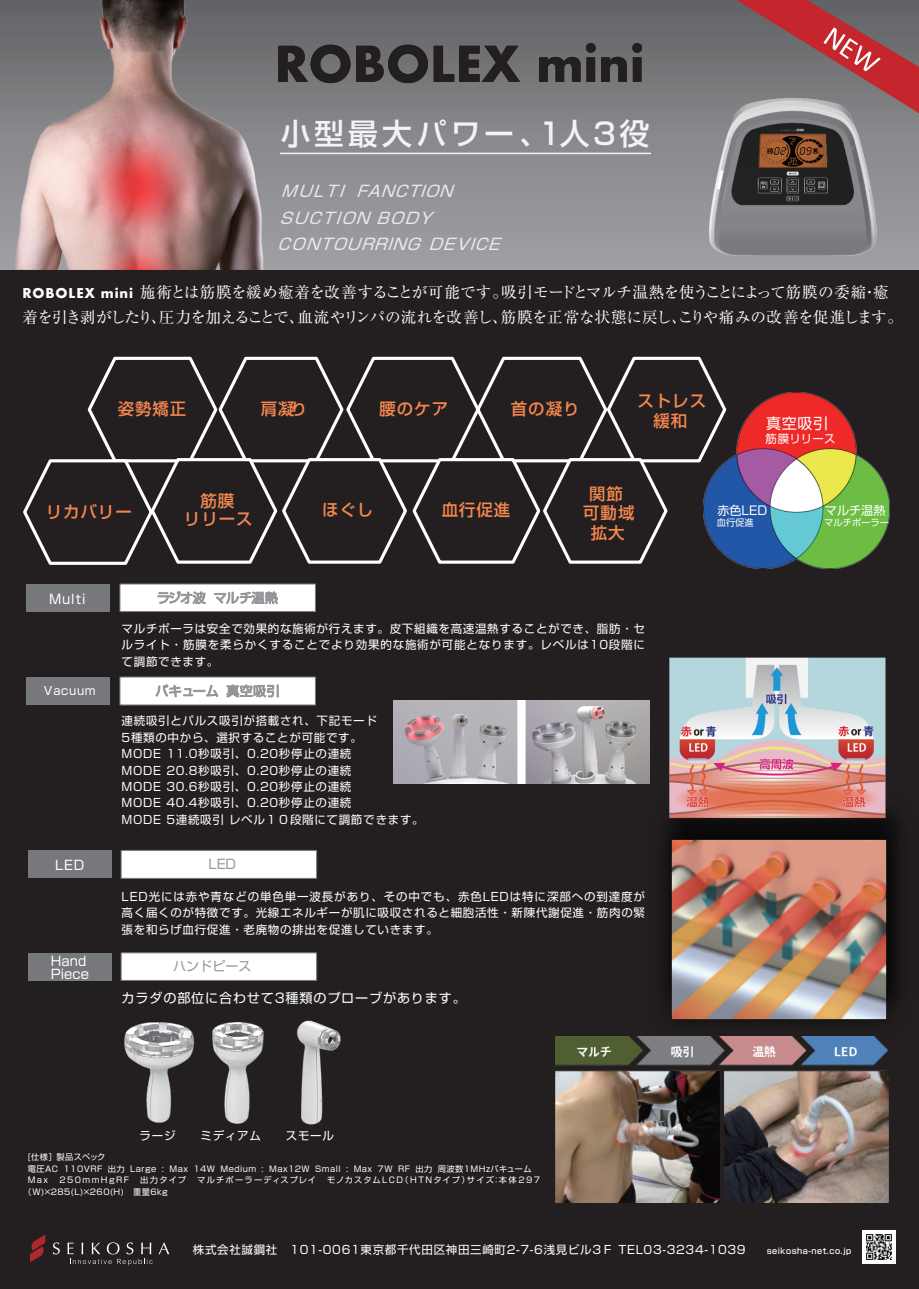
<style>
.page{position:relative;width:919px;height:1289px;background:#fff}
.page>*{position:absolute;margin:0;border:0;box-sizing:border-box;transform-origin:0 0}
.t1{font:700 54px "Aharoni";color:#231f20}
.t2{font:500 29.85px "Shin Go Pro";letter-spacing:.12em;color:#f2f3f4}
.t3{font:500 16.35px/19.6px "Shin Go Pro";letter-spacing:.06em;color:#f5874f;text-align:center}
.t4{font:15.6px/24.6px "Ryumin Pr 5";letter-spacing:-.04em;color:#fff}
.t5{font:italic 15.6px/26.4px "Shin Go Pro";color:#fff;scale:1.05 1}
.t6{font:15px "Shin Go Pro";color:#fff}
.t7{font:13.2px "Shin Go Pro";letter-spacing:.06em;color:#fff}
.t8{font:13.05px/13.2px "Shin Go Pro";letter-spacing:.015em;color:#fff}
.t9{font:13.05px "Shin Go Pro";color:#939598}
.t10{font:12.15px "Shin Go Pro";color:#fff}
.t11{font:11.55px/16.4px "Shin Go Pro";letter-spacing:.06em;color:#fff;text-align:justify}
.t12{font:11.4px "Shin Go Pro";letter-spacing:.06em;color:#fff}
.t13{font:9.3px "Shin Go Pro";color:#fff}
.t14{font:8.25px "Shin Go Pro";letter-spacing:.06em;color:#fff}
.t15{font:8.25px "Shin Go Pro";letter-spacing:.155em;color:#fff}
.t16{font:8.25px "Shin Go Pro";letter-spacing:.03em;color:#fff}
.t17{font:500 8.1px "Shin Go Pro";letter-spacing:.06em;color:#fff}
.s1{font-family:"Aharoni";font-weight:700;font-size:14.7px}
</style>
<div class="page">
<div style="left:0;top:0;width:918px;height:1288px;background:#231f20"></div>
<svg style="left:30px;top:1235px;width:16px;height:27px"></svg>
<svg style="left:53px;top:1242px;width:7px;height:12px"></svg>
<svg style="left:159px;top:1242px;width:10px;height:12px"></svg>
<svg style="left:67px;top:1242px;width:86px;height:23px"></svg>
<div style="left:26px;top:584px;width:84px;height:28px;background:#76787b"></div>
<div style="left:119px;top:583px;width:197px;height:29px;background:#fff;border:1px solid #76787b"></div>
<svg style="left:158px;top:591px;width:48px;height:13px"></svg>
<svg style="left:214px;top:591px;width:64px;height:13px"></svg>
<div style="left:26px;top:677px;width:84px;height:28px;background:#76787b"></div>
<div style="left:0;top:0;width:918px;height:269px;background:linear-gradient(to bottom,#656568,#a3a4a7)"></div>
<div style="left:119px;top:676px;width:197px;height:29px;background:#fff;border:1px solid #76787b"></div>
<svg style="left:155px;top:684px;width:63px;height:13px"></svg>
<svg style="left:226px;top:684px;width:53px;height:13px"></svg>
<div style="left:28px;top:850px;width:84px;height:28px;background:#76787b"></div>
<div style="left:121px;top:850px;width:196px;height:28px;background:#fff;border:1px solid #76787b"></div>
<img style="left:669px;top:657px;width:220px;height:159px">
<svg style="left:23px;top:356px;width:695px;height:209px"></svg>
<svg style="left:708px;top:0;width:210px;height:120px;background:#8a5d61"></svg>
<img style="left:11px;top:0;width:256px;height:269px">
<img style="left:664px;top:816px;width:236px;height:205px">
<img style="left:555px;top:1036px;width:333px;height:166px">
<img style="left:124px;top:1022px;width:63px;height:101px">
<img style="left:187px;top:1022px;width:77px;height:102px">
<img style="left:297px;top:1020px;width:44px;height:105px">
<img style="left:393px;top:700px;width:256px;height:83px">
<div style="left:28px;top:952px;width:84px;height:28px;background:#76787b"></div>
<div style="left:121px;top:952px;width:196px;height:28px;background:#fff;border:1px solid #76787b"></div>
<img style="left:703px;top:392px;width:186px;height:176px">
<img style="left:862px;top:1230px;width:33px;height:33px">
<img style="left:708px;top:98px;width:168px;height:158px">
<hr style="left:280px;top:153px;width:371px;height:1px;background:#f2f3f4">
<h1 class="t1" style="left:274px;top:42px;width:371px">ROBOLEX mini</h1>
<h2 class="t2" style="left:281px;top:109px;width:370px">小型最大パワー、1人3役</h2>
<h3 class="t5" style="left:278px;top:176px;width:219px">MULTI FANCTION<br>SUCTION BODY<br>CONTOURRING DEVICE</h3>
<h3 class="t4" style="left:22px;top:279px;width:882px"><span class="s1">ROBOLEX mini</span> 施術とは筋膜を緩め癒着を改善することが可能です。吸引モードとマルチ温熱を使うことによって筋膜の委縮・癒着を引き剥がしたり、圧力を加えることで、血流やリンパの流れを改善し、筋膜を正常な状態に戻し、こりや痛みの改善を促進します。</h3>
<h3 class="t3" style="left:118px;top:397px;width:70px">姿勢矯正</h3>
<h3 class="t3" style="left:261px;top:397px;width:48px">肩凝り</h3>
<h3 class="t3" style="left:379px;top:397px;width:70px">腰のケア</h3>
<h3 class="t3" style="left:511px;top:397px;width:70px">首の凝り</h3>
<h3 class="t3" style="left:637px;top:389px;width:70px">ストレス緩和</h3>
<p class="t6" style="left:766px;top:410px;width:63px">真空吸引</p>
<p class="t12" style="left:765px;top:429px;width:72px">筋膜リリース</p>
<h3 class="t3" style="left:46px;top:499px;width:88px">リカバリー</h3>
<h3 class="t3" style="left:184px;top:490px;width:70px;line-height:18.1px">筋膜<br>リリース</h3>
<h3 class="t3" style="left:322px;top:498px;width:53px">ほぐし</h3>
<h3 class="t3" style="left:441px;top:498px;width:70px">血行促進</h3>
<h3 class="t3" style="left:583px;top:482px;width:53px">関節可動域拡大</h3>
<p class="t10" style="left:717px;top:500px;width:51px">赤色LED</p>
<p class="t13" style="left:716px;top:515px;width:38px">血行促進</p>
<p class="t10" style="left:824px;top:500px;width:62px">マルチ温熱</p>
<p class="t13" style="left:824px;top:515px;width:66px">マルチポーラー</p>
<p class="t8" style="left:49px;top:590px;width:38px">Multi</p>
<p class="t12" style="left:44px;top:681px;width:53px">Vacuum</p>
<p class="t11" style="left:122px;top:618px;width:525px">マルチポーラは安全で効果的な施術が行えます。皮下組織を高速温熱することができ、脂肪・セルライト・筋膜を柔らかくすることでより効果的な施術が可能となります。レベルは10段階にて調節できます。</p>
<p class="t11" style="left:122px;top:711px;width:303px;text-align:left">連続吸引とパルス吸引が搭載され、下記モード<br>5種類の中から、選択することが可能です。<br>MODE 11.0秒吸引、0.20秒停止の連続<br>MODE 20.8秒吸引、0.20秒停止の連続<br>MODE 30.6秒吸引、0.20秒停止の連続<br>MODE 40.4秒吸引、0.20秒停止の連続<br>MODE 5連続吸引 レベル１０段階にて調節できます。</p>
<p class="t8" style="left:55px;top:857px;width:31px">LED</p>
<p class="t9" style="left:208px;top:853px;width:29px">LED</p>
<p class="t11" style="left:122px;top:886px;width:525px">LED光には赤や青などの単色単一波長があり、その中でも、赤色LEDは特に深部への到達度が高く届くのが特徴です。光線エネルギーが肌に吸収されると細胞活性・新陳代謝促進・筋肉の緊張を和らげ血行促進・老廃物の排出を促進していきます。</p>
<p class="t8" style="left:51px;top:952px;width:40px">Hand<br>Piece</p>
<p class="t9" style="left:173px;top:955px;width:80px">ハンドピース</p>
<p class="t7" style="left:122px;top:987px;width:346px">カラダの部位に合わせて3種類のプローブがあります。</p>
<p class="t11" style="left:140px;top:1126px;width:196px">ラージ　　ミディアム　　スモール</p>
<p class="t16" style="left:28px;top:1150px;width:79px">[仕様］製品スペック</p>
<p class="t14" style="left:28px;top:1161px;width:513px">電圧AC 110VRF 出力 Large : Max 14W Medium : Max12W Small : Max 7W RF 出力 周波数1MHzバキューム　</p>
<p class="t15" style="left:28px;top:1173px;width:513px">Max　250mmHgRF　出力タイプ　マルチポーラーディスプレイ　モノカスタムLCD（HTNタイプ）サイズ：本体297</p>
<p class="t14" style="left:24px;top:1184px;width:146px">（W)×285(L)×260(H)　重量6kg</p>
<p class="t11" style="left:193px;top:1239px;width:554px">株式会社誠鋼社　101-0061東京都千代田区神田三崎町2-7-6浅見ビル3Ｆ TEL03-3234-1039</p>
<p class="t17" style="left:766px;top:1244px;width:86px">seikosha-net.co.jp</p>
</div>
